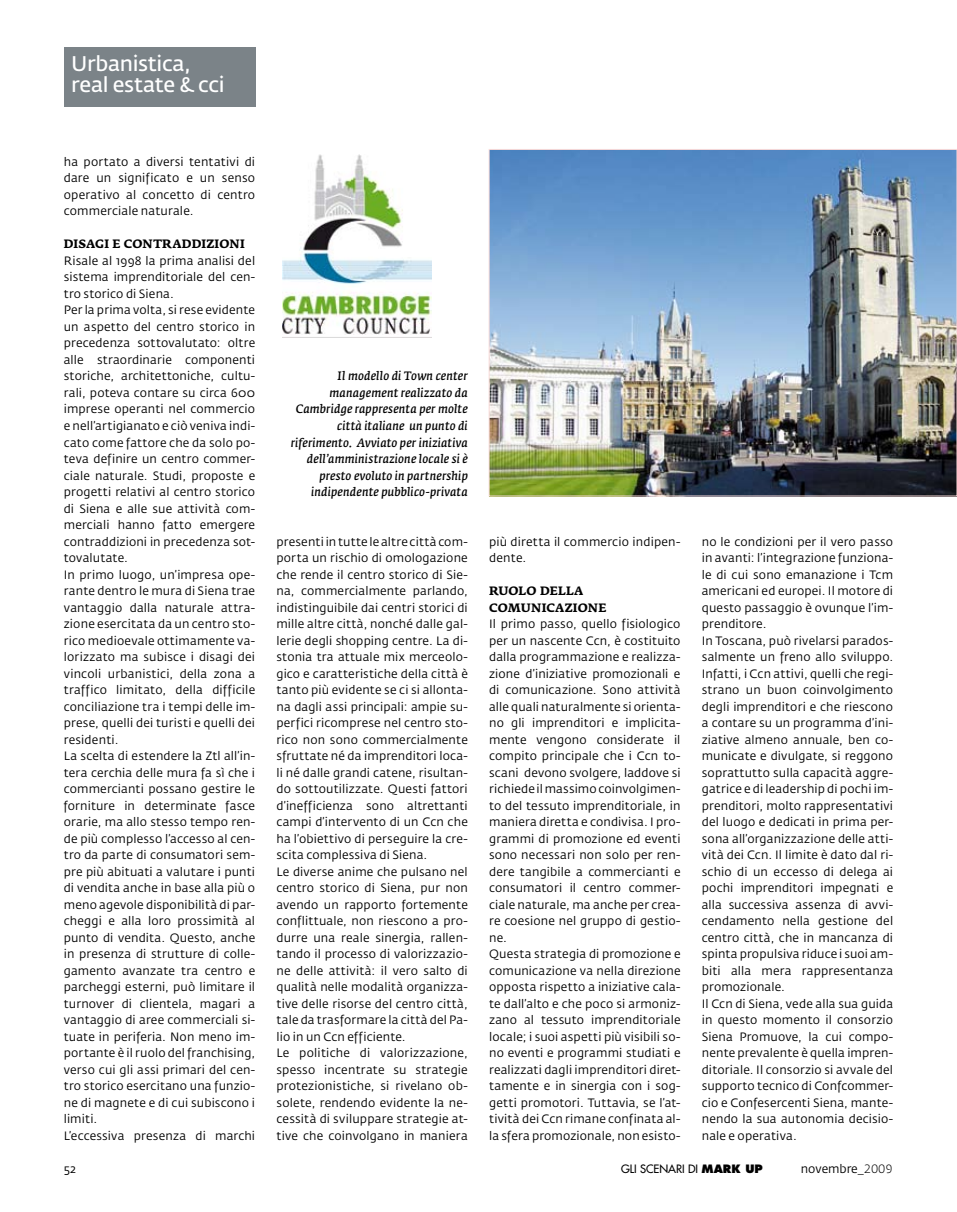
<style>
.page{position:relative;width:957px;height:1212px;background:#fff}
.page>*{position:absolute;margin:0;border:0;box-sizing:border-box;transform-origin:0 0}
.t1{font:600 21px/21px "Fedra Sans Std";letter-spacing:-.015em;color:#fff}
.t2{font:12px/16.5px "Fedra Sans Std";letter-spacing:.01em;color:#000}
.t3{font:italic 600 12px/16.5px "Fedra Serif A Std";letter-spacing:.015em;color:#000;text-align:right}
.t4{font:700 12px/16.5px "Fedra Serif A Std";letter-spacing:.02em;color:#000}
.t5{font:500 11.25px "Futura Std";color:#000}
.s1{font-weight:800}
.s2{font-weight:300}
</style>
<div class="page">
<div style="left:64px;top:47px;width:191px;height:59px;background:#7b8388"></div>
<img style="left:282px;top:154px;width:149px;height:184px">
<img style="left:491px;top:151px;width:464px;height:343px">
<h1 class="t1" style="left:71px;top:53px;width:155px">Urbanistica, real estate &amp; cci</h1>
<p class="t2" style="left:64px;top:154px;width:193px;text-align:justify">ha portato a diversi tentativi di dare un significato e un senso operativo al concetto di centro commerciale naturale.</p>
<p class="t4" style="left:64px;top:236px;width:9px">DIS</p>
<p class="t4" style="left:86px;top:236px;width:159px">AGI E CONTRADDIZIONI</p>
<p class="t2" style="left:64px;top:253px;width:193px">Risale al 1998 la prima analisi del sistema imprenditoriale del cen&shy;tro storico di Siena.<br>Per la prima volta, si rese evidente un aspetto del centro storico in precedenza sottovalutato: oltre alle straordinarie componenti storiche, architettoniche, cultu&shy;rali, poteva contare su circa 600 imprese operanti nel commercio e nell’artigianato e ciò veniva indi&shy;cato come fattore che da solo po&shy;teva definire un centro commer&shy;ciale naturale. Studi, proposte e progetti relativi al centro storico di Siena e alle sue attività com&shy;merciali hanno fatto emergere contraddizioni in precedenza sot&shy;tovalutate.<br>In primo luogo, un’impresa ope&shy;rante dentro le mura di Siena trae vantaggio dalla naturale attra&shy;zione esercitata da un centro sto&shy;rico medioevale ottimamente va&shy;lorizzato ma subisce i disagi dei vincoli urbanistici, della zona a traffico limitato, della difficile conciliazione tra i tempi delle im&shy;prese, quelli dei turisti e quelli dei residenti.<br>La scelta di estendere la Ztl all’in&shy;tera cerchia delle mura fa sì che i commercianti possano gestire le forniture in determinate fasce orarie, ma allo stesso tempo ren&shy;de più complesso l’accesso al cen&shy;tro da parte di consumatori sem&shy;pre più abituati a valutare i punti di vendita anche in base alla più o meno agevole disponibilità di par&shy;cheggi e alla loro prossimità al punto di vendita. Questo, anche in presenza di strutture di colle&shy;gamento avanzate tra centro e parcheggi esterni, può limitare il turnover di clientela, magari a vantaggio di aree commerciali si&shy;tuate in periferia. Non meno im&shy;portante è il ruolo del franchising, verso cui gli assi primari del cen&shy;tro storico esercitano una funzio&shy;ne di magnete e di cui subiscono i limiti.<br>L’eccessiva presenza di marchi</p>
<p class="t3" style="left:291px;top:368px;width:179px">Il modello di Town center management realizzato da<br>Cambridge rappresenta per molte città italiane un punto di riferimento. Avviato per iniziativa dell’amministrazione locale si è presto evoluto in partnership indipendente pubblico-privata</p>
<p class="t2" style="left:276px;top:533px;width:193px">presenti in tutte le altre città com&shy;porta un rischio di omologazione che rende il centro storico di Sie&shy;na, commercialmente parlando, indistinguibile dai centri storici di mille altre città, nonché dalle gal&shy;lerie degli shopping centre. La di&shy;stonia tra attuale mix merceolo&shy;gico e caratteristiche della città è tanto più evidente se ci si allonta&shy;na dagli assi principali: ampie su&shy;perfici ricomprese nel centro sto&shy;rico non sono commercialmente sfruttate né da imprenditori loca&shy;li né dalle grandi catene, risultan&shy;do sottoutilizzate. Questi fattori d’inefficienza sono altrettanti campi d’intervento di un Ccn che ha l’obiettivo di perseguire la cre&shy;scita complessiva di Siena.<br>Le diverse anime che pulsano nel centro storico di Siena, pur non avendo un rapporto fortemente conflittuale, non riescono a pro&shy;durre una reale sinergia, rallen&shy;tando il processo di valorizzazio&shy;ne delle attività: il vero salto di qualità nelle modalità organizza&shy;tive delle risorse del centro città, tale da trasformare la città del Pa&shy;lio in un Ccn efficiente.<br>Le politiche di valorizzazione, spesso incentrate su strategie protezionistiche, si rivelano ob&shy;solete, rendendo evidente la ne&shy;cessità di sviluppare strategie at&shy;tive che coinvolgano in maniera</p>
<p class="t2" style="left:489px;top:533px;width:193px">più diretta il commercio indipen&shy;dente.</p>
<p class="t4" style="left:489px;top:583px;width:119px">RUOLO DELLA<br>COMUNICAZIONE</p>
<p class="t2" style="left:489px;top:616px;width:193px">Il primo passo, quello fisiologico per un nascente Ccn, è costituito dalla programmazione e realizza&shy;zione d’iniziative promozionali e di comunicazione. Sono attività alle quali naturalmente si orienta&shy;no gli imprenditori e implicita&shy;mente vengono considerate il compito principale che i Ccn to&shy;scani devono svolgere, laddove si richiede il massimo coinvolgimen&shy;to del tessuto imprenditoriale, in maniera diretta e condivisa. I pro&shy;grammi di promozione ed eventi sono necessari non solo per ren&shy;dere tangibile a commercianti e consumatori il centro commer&shy;ciale naturale, ma anche per crea&shy;re coesione nel gruppo di gestio&shy;ne.<br>Questa strategia di promozione e comunicazione va nella direzione opposta rispetto a iniziative cala&shy;te dall’alto e che poco si armoniz&shy;zano al tessuto imprenditoriale locale; i suoi aspetti più visibili so&shy;no eventi e programmi studiati e realizzati dagli imprenditori diret&shy;tamente e in sinergia con i sog&shy;getti promotori. Tuttavia, se l’at&shy;tività dei Ccn rimane confinata al&shy;la sfera promozionale, non esisto-</p>
<p class="t2" style="left:702px;top:533px;width:193px">no le condizioni per il vero passo in avanti: l’integrazione funziona&shy;le di cui sono emanazione i Tcm americani ed europei. Il motore di questo passaggio è ovunque l’im&shy;prenditore.<br>In Toscana, può rivelarsi parados&shy;salmente un freno allo sviluppo.<br>Infatti, i Ccn attivi, quelli che regi&shy;strano un buon coinvolgimento degli imprenditori e che riescono a contare su un programma d’ini&shy;ziative almeno annuale, ben co&shy;municate e divulgate, si reggono soprattutto sulla capacità aggre&shy;gatrice e di leadership di pochi im&shy;prenditori, molto rappresentativi del luogo e dedicati in prima per&shy;sona all’organizzazione delle atti&shy;vità dei Ccn. Il limite è dato dal ri&shy;schio di un eccesso di delega ai pochi imprenditori impegnati e alla successiva assenza di avvi&shy;cendamento nella gestione del centro città, che in mancanza di spinta propulsiva riduce i suoi am&shy;biti alla mera rappresentanza promozionale.<br>Il Ccn di Siena, vede alla sua guida in questo momento il consorzio<br>Siena Promuove, la cui compo&shy;nente prevalente è quella impren&shy;ditoriale. Il consorzio si avvale del supporto tecnico di Confcommer&shy;cio e Confesercenti Siena, mante&shy;nendo la sua autonomia decisio&shy;nale e operativa.</p>
<p class="t2" style="left:64px;top:1160px;width:14px">52</p>
<p class="t5" style="left:621px;top:1162px;width:143px">GLI SCENARI DI <span class="s1">MARK UP</span></p>
<p class="t2" style="left:801px;top:1160px;width:93px">novembre<span class="s2">_2009</span></p>
</div>
